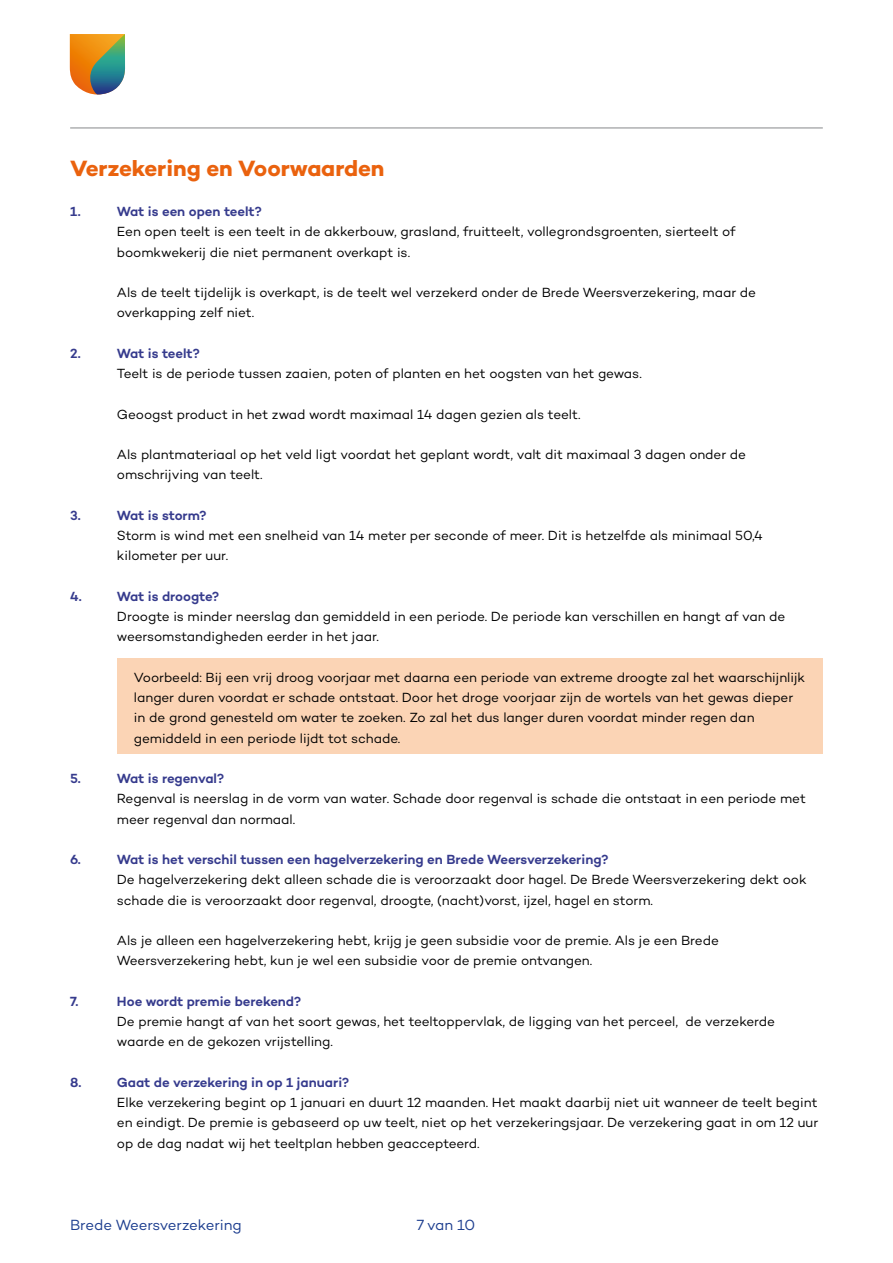
<style>
.page{position:relative;width:893px;height:1263px;background:#fff}
.page>*{position:absolute;margin:0;border:0;box-sizing:border-box;transform-origin:0 0}
.t1{font:700 22.5px "Campton";letter-spacing:-.01em;color:#ea620e}
.t2{font:15px "Campton";letter-spacing:-.01em;color:#1d3e8f}
.t3{font:13.5px/20.2px "Campton";letter-spacing:-.005em;color:#000}
.t4{font:600 13.5px "Campton";letter-spacing:-.005em;color:#363b8d}
</style>
<div class="page">
<hr style="left:70px;top:128px;width:753px;height:1px;background:#87888a">
<svg style="left:70px;top:34px;width:55px;height:61px;background:#a49053"></svg>
<div style="left:117px;top:658px;width:706px;height:96px;background:#fbd4b5"></div>
<h1 class="t1" style="left:70px;top:153px;width:316px">Verzekering en Voorwaarden</h1>
<p class="t4" style="left:70px;top:203px;width:12px">1.</p>
<p class="t4" style="left:117px;top:203px;width:146px">Wat is een open teelt?</p>
<p class="t3" style="left:117px;top:221px;width:620px">Een open teelt is een teelt in de akkerbouw, grasland, fruitteelt, vollegrondsgroenten, sierteelt of boomkwekerij die niet permanent overkapt is.</p>
<p class="t3" style="left:117px;top:282px;width:641px">Als de teelt tijdelijk is overkapt, is de teelt wel verzekerd onder de Brede Weersverzekering, maar de overkapping zelf niet.</p>
<p class="t4" style="left:70px;top:345px;width:12px">2.</p>
<p class="t4" style="left:117px;top:345px;width:84px">Wat is teelt?</p>
<p class="t3" style="left:117px;top:363px;width:526px">Teelt is de periode tussen zaaien, poten of planten en het oogsten van het gewas.</p>
<p class="t3" style="left:117px;top:404px;width:465px">Geoogst product in het zwad wordt maximaal 14 dagen gezien als teelt.</p>
<p class="t3" style="left:117px;top:444px;width:631px">Als plantmateriaal op het veld ligt voordat het geplant wordt, valt dit maximaal 3 dagen onder de omschrijving van teelt.</p>
<p class="t4" style="left:70px;top:507px;width:12px">3.</p>
<p class="t4" style="left:117px;top:507px;width:91px">Wat is storm?</p>
<p class="t3" style="left:117px;top:525px;width:647px">Storm is wind met een snelheid van 14 meter per seconde of meer. Dit is hetzelfde als minimaal 50,4 kilometer per uur.</p>
<p class="t4" style="left:70px;top:588px;width:13px">4.</p>
<p class="t4" style="left:117px;top:588px;width:104px">Wat is droogte?</p>
<p class="t3" style="left:117px;top:606px;width:670px">Droogte is minder neerslag dan gemiddeld in een periode. De periode kan verschillen en hangt af van de weersomstandigheden eerder in het jaar.</p>
<p class="t3" style="left:134px;top:667px;width:673px">Voorbeeld: Bij een vrij droog voorjaar met daarna een periode van extreme droogte zal het waarschijnlijk langer duren voordat er schade ontstaat. Door het droge voorjaar zijn de wortels van het gewas dieper in de grond genesteld om water te zoeken. Zo zal het dus langer duren voordat minder regen dan gemiddeld in een periode lijdt tot schade.</p>
<p class="t4" style="left:70px;top:770px;width:12px">5.</p>
<p class="t4" style="left:117px;top:770px;width:109px">Wat is regenval?</p>
<p class="t3" style="left:117px;top:788px;width:690px">Regenval is neerslag in de vorm van water. Schade door regenval is schade die ontstaat in een periode met meer regenval dan normaal.</p>
<p class="t4" style="left:70px;top:851px;width:12px">6.</p>
<p class="t4" style="left:117px;top:851px;width:493px">Wat is het verschil tussen een hagelverzekering en Brede Weersverzekering?</p>
<p class="t3" style="left:117px;top:869px;width:691px">De hagelverzekering dekt alleen schade die is veroorzaakt door hagel. De Brede Weersverzekering dekt ook schade die is veroorzaakt door regenval, droogte, (nacht)vorst, ijzel, hagel en storm.</p>
<p class="t3" style="left:117px;top:930px;width:603px">Als je alleen een hagelverzekering hebt, krijg je geen subsidie voor de premie. Als je een Brede<br>Weersverzekering hebt, kun je wel een subsidie voor de premie ontvangen.</p>
<p class="t4" style="left:70px;top:993px;width:10px">7.</p>
<p class="t4" style="left:117px;top:993px;width:186px">Hoe wordt premie berekend?</p>
<p class="t3" style="left:117px;top:1011px;width:660px">De premie hangt af van het soort gewas, het teeltoppervlak, de ligging van het perceel, de verzekerde waarde en de gekozen vrijstelling.</p>
<p class="t4" style="left:70px;top:1074px;width:13px">8.</p>
<p class="t4" style="left:117px;top:1074px;width:234px">Gaat de verzekering in op 1 januari?</p>
<p class="t3" style="left:117px;top:1092px;width:703px;text-align:justify">Elke verzekering begint op 1 januari en duurt 12 maanden. Het maakt daarbij niet uit wanneer de teelt begint en eindigt. De premie is gebaseerd op uw teelt, niet op het verzekeringsjaar. De verzekering gaat in om 12 uur op de dag nadat wij het teeltplan hebben geaccepteerd.</p>
<p class="t2" style="left:70px;top:1216px;width:173px">Brede Weersverzekering</p>
<p class="t2" style="left:417px;top:1215px;width:60px">7 van 10</p>
</div>
